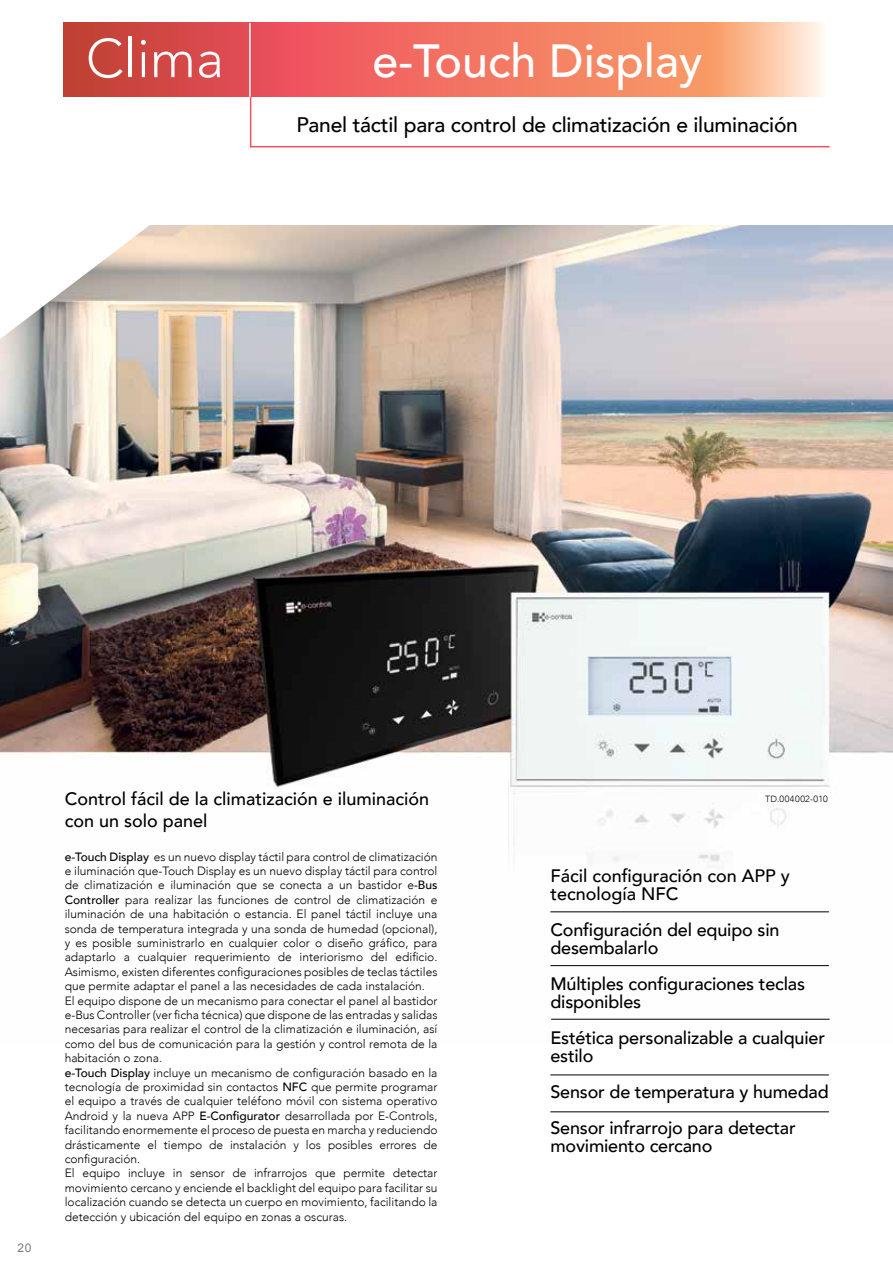
<style>
.page{position:relative;width:893px;height:1263px;background:#fff}
.page>*{position:absolute;margin:0;border:0;box-sizing:border-box;transform-origin:0 0}
.t1{font:300 54px "Avenir";color:#fff}
.t2{font:500 46.5px "Avenir";color:#fff}
.t3{font:500 21px "Avenir";letter-spacing:-.01em;color:#000}
.t4{font:500 18px/18px "Avenir";letter-spacing:-.01em;color:#000}
.t5{font:300 12px/14.4px "Avenir";color:#000}
.t6{font:12px "Arial";color:#7b7c7f}
.t7{font:300 9px "Avenir";letter-spacing:.04em;color:#000}
.s1{font-weight:500}
</style>
<div class="page">
<svg style="left:63px;top:23px;width:760px;height:74px;background:#eb7564"></svg>
<img style="left:0;top:225px;width:893px;height:794px">
<hr style="left:550px;top:911px;width:279px;height:1px;background:#000">
<hr style="left:550px;top:965px;width:279px;height:1px;background:#000">
<hr style="left:551px;top:1019px;width:279px;height:1px;background:#000">
<hr style="left:550px;top:1075px;width:279px;height:1px;background:#000">
<svg style="left:249px;top:95px;width:581px;height:53px"></svg>
<hr style="left:249px;top:23px;width:2px;height:74px;background:#fff">
<svg style="left:0;top:225px;width:169px;height:114px"></svg>
<hr style="left:550px;top:1111px;width:279px;height:1px;background:#000">
<h1 class="t1" style="left:86px;top:27px;width:140px">Clima</h1>
<h2 class="t2" style="left:372px;top:21px;width:331px">e-Touch Display</h2>
<h3 class="t3" style="left:296px;top:106px;width:503px">Panel táctil para control de climatización e iluminación</h3>
<p class="t6" style="left:18px;top:1240px;width:15px">20</p>
<h3 class="t4" style="left:65px;top:787px;width:366px;line-height:21.6px">Control fácil de la climatización e iluminación con un solo panel</h3>
<p class="t5" style="left:65px;top:849px;width:374px"><span class="s1">e-Touch Display</span> es un nuevo display táctil para control de climatización e iluminación que-Touch Display es un nuevo display táctil para control de climatización e iluminación que se conecta a un bastidor e<span class="s1">-Bus Controller</span> para realizar las funciones de control de climatización e iluminación de una habitación o estancia. El panel táctil incluye una sonda de temperatura integrada y una sonda de humedad (opcional), y es posible suministrarlo en cualquier color o diseño gráfico, para adaptarlo a cualquier requerimiento de interiorismo del edificio.<br>Asimismo, existen diferentes configuraciones posibles de teclas táctiles que permite adaptar el panel a las necesidades de cada instalación.<br>El equipo dispone de un mecanismo para conectar el panel al bastidor e-Bus Controller (ver ficha técnica) que dispone de las entradas y salidas necesarias para realizar el control de la climatización e iluminación, así como del bus de comunicación para la gestión y control remota de la habitación o zona.<br><span class="s1">e-Touch Display</span> incluye un mecanismo de configuración basado en la tecnología de proximidad sin contactos <span class="s1">NFC</span> que permite programar el equipo a través de cualquier teléfono móvil con sistema operativo Android y la nueva APP <span class="s1">E-Configurator</span> desarrollada por E-Controls, facilitando enormemente el proceso de puesta en marcha y reduciendo drásticamente el tiempo de instalación y los posibles errores de configuración.<br>El equipo incluye in sensor de infrarrojos que permite detectar movimiento cercano y enciende el backlight del equipo para facilitar su localización cuando se detecta un cuerpo en movimiento, facilitando la detección y ubicación del equipo en zonas a oscuras.</p>
<p class="t7" style="left:765px;top:794px;width:64px">TD.004002-010</p>
<h3 class="t4" style="left:550px;top:866px;width:241px">Fácil configuración con APP y tecnología NFC</h3>
<h3 class="t4" style="left:550px;top:920px;width:231px">Configuración del equipo sin desembalarlo</h3>
<h3 class="t4" style="left:550px;top:974px;width:256px">Múltiples configuraciones teclas disponibles</h3>
<h3 class="t4" style="left:550px;top:1028px;width:276px">Estética personalizable a cualquier estilo</h3>
<h3 class="t4" style="left:550px;top:1073px;width:280px;line-height:36px">Sensor de temperatura y humedad<br>Sensor infrarrojo para detectar</h3>
<h3 class="t4" style="left:550px;top:1136px;width:164px">movimiento cercano</h3>
</div>
